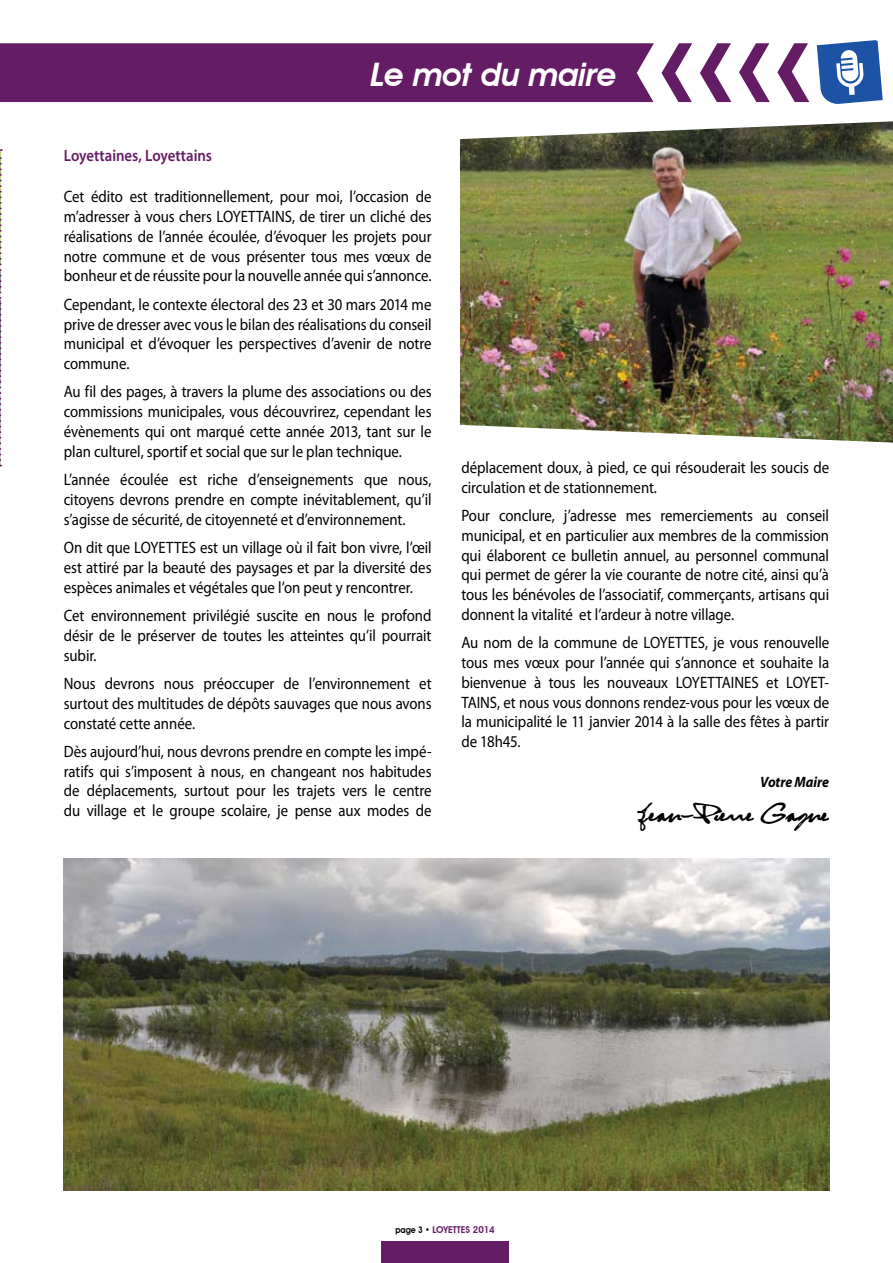
<style>
.page{position:relative;width:893px;height:1263px;background:#fff}
.page>*{position:absolute;margin:0;border:0;box-sizing:border-box;transform-origin:0 0}
.t1{font:italic 600 32.4px "Avant Garde IT Cby BT";letter-spacing:-.025em;color:#fff}
.t2{font:24px "Cutty Fruty";letter-spacing:-.005em;color:#000}
.t3{font:16.5px/19.8px "Myriad Pro";letter-spacing:-.005em;color:#000;text-align:justify;scale:.9 1}
.t4{font:600 16.5px "Myriad Pro";letter-spacing:-.005em;color:#641d65;scale:.9 1}
.t5{font:italic 700 15px "Myriad Pro";letter-spacing:-.005em;color:#000;scale:.92 1}
.t6{font:600 9.45px "Avant Garde IT Cby BT";color:#641d65}
.s1{font-size:9px;color:#000}
</style>
<div class="page">
<svg style="left:0;top:149px;width:3px;height:318px"></svg>
<div style="left:381px;top:1241px;width:128px;height:22px;background:#641d65"></div>
<svg style="left:817px;top:40px;width:66px;height:64px"></svg>
<img style="left:460px;top:121px;width:433px;height:322px">
<svg style="left:661px;top:43px;width:31px;height:59px"></svg>
<div style="left:0;top:43px;width:654px;height:59px;background:#641d65"></div>
<svg style="left:700px;top:43px;width:31px;height:59px"></svg>
<svg style="left:739px;top:43px;width:31px;height:59px"></svg>
<svg style="left:777px;top:43px;width:32px;height:59px"></svg>
<img style="left:64px;top:859px;width:765px;height:332px">
<h1 class="t1" style="left:370px;top:55px;width:248px">Le mot du maire</h1>
<p class="t4" style="left:64px;top:145px;width:166px">Loyettaines, Loyettains</p>
<p class="t3" style="left:64px;top:187px;width:410px">Cet édito est traditionnellement, pour moi, l’occasion de m’adresser à vous chers LOYETTAINS, de tirer un cliché des réalisations de l’année écoulée, d’évoquer les projets pour notre commune et de vous présenter tous mes vœux de bonheur et de réussite pour la nouvelle année qui s’annonce.</p>
<p class="t3" style="left:64px;top:294px;width:410px">Cependant, le contexte électoral des 23 et 30 mars 2014 me prive de dresser avec vous le bilan des réalisations du conseil municipal et d’évoquer les perspectives d’avenir de notre commune.</p>
<p class="t3" style="left:64px;top:382px;width:410px">Au fil des pages, à travers la plume des associations ou des commissions municipales, vous découvrirez, cependant les évènements qui ont marqué cette année 2013, tant sur le plan culturel, sportif et social que sur le plan technique.</p>
<p class="t3" style="left:64px;top:469px;width:410px">L’année écoulée est riche d’enseignements que nous, citoyens devrons prendre en compte inévitablement, qu’il s’agisse de sécurité, de citoyenneté et d’environnement.</p>
<p class="t3" style="left:64px;top:537px;width:410px">On dit que LOYETTES est un village où il fait bon vivre, l’œil est attiré par la beauté des paysages et par la diversité des espèces animales et végétales que l’on peut y rencontrer.</p>
<p class="t3" style="left:64px;top:605px;width:410px">Cet environnement privilégié suscite en nous le profond désir de le préserver de toutes les atteintes qu’il pourrait subir.</p>
<p class="t3" style="left:64px;top:673px;width:410px">Nous devrons nous préoccuper de l’environnement et surtout des multitudes de dépôts sauvages que nous avons constaté cette année.</p>
<p class="t3" style="left:64px;top:741px;width:410px">Dès aujourd’hui, nous devrons prendre en compte les impé&shy;ratifs qui s’imposent à nous, en changeant nos habitudes de déplacements, surtout pour les trajets vers le centre du village et le groupe scolaire, je pense aux modes de</p>
<p class="t3" style="left:461px;top:457px;width:410px">déplacement doux, à pied, ce qui résouderait les soucis de circulation et de stationnement.</p>
<p class="t3" style="left:461px;top:505px;width:410px">Pour conclure, j’adresse mes remerciements au conseil municipal, et en particulier aux membres de la commission qui élaborent ce bulletin annuel, au personnel communal qui permet de gérer la vie courante de notre cité, ainsi qu’à tous les bénévoles de l’associatif, commerçants, artisans qui donnent la vitalité et l’ardeur à notre village.</p>
<p class="t3" style="left:461px;top:632px;width:410px">Au nom de la commune de LOYETTES, je vous renouvelle tous mes vœux pour l’année qui s’annonce et souhaite la bienvenue à tous les nouveaux LOYETTAINES et LOYET-TAINS, et nous vous donnons rendez-vous pour les vœux de la municipalité le 11 janvier 2014 à la salle des fêtes à partir de 18h45.</p>
<p class="t5" style="left:760px;top:772px;width:77px">Votre Maire</p>
<h2 class="t2" style="left:639px;top:802px;width:192px">Jean-Pierre Gagne</h2>
<p class="t6" style="left:395px;top:1223px;width:101px"><span class="s1">PAGE 3 •</span> LOYETTES 2014</p>
</div>
